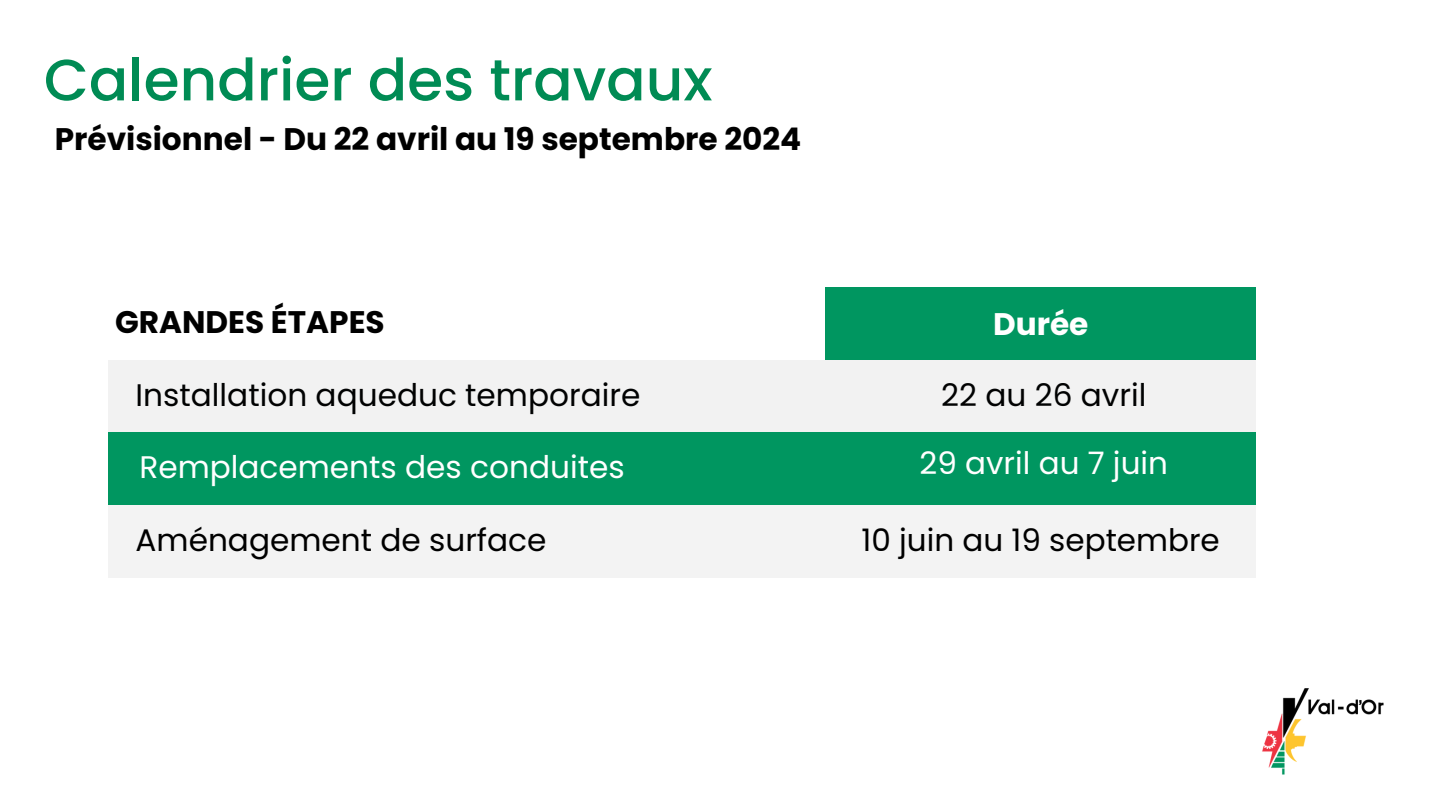
<style>
.page{position:relative;width:1440px;height:810px;background:#fff}
.page>*{position:absolute;margin:0;border:0;box-sizing:border-box;transform-origin:0 0}
.t1{font:500 58.2px "Poppins";color:#008b54}
.t2{font:700 31.2px "Poppins";color:#000}
.t3{font:31.2px "Poppins";color:#010202}
.t4{font:31.2px "Poppins";color:#fff}
.t5{font:31.2px "Poppins";color:#000}
.t6{font:700 31.2px "Poppins";color:#fff}
.t7{font:31px "Poppins";color:#000}
.t8{font:31px "Poppins";color:#fff}
</style>
<div class="page">
<img style="left:1262px;top:688px;width:122px;height:87px">
<div style="left:825px;top:287px;width:431px;height:73px;background:#009660"></div>
<div style="left:109px;top:360px;width:1147px;height:72px;background:#f2f2f2"></div>
<div style="left:109px;top:432px;width:1147px;height:73px;background:#009660"></div>
<div style="left:109px;top:505px;width:1147px;height:72px;background:#f3f3f3"></div>
<h3 class="t1" style="left:44px;top:39px;width:670px">Calendrier des travaux</h3>
<p class="t2" style="left:55px;top:117px;width:748px">Prévisionnel - Du 22 avril au 19 septembre 2024</p>
<h2 class="t2" style="left:115px;top:300px;width:271px">GRANDES ÉTAPES</h2>
<h3 class="t3" style="left:136px;top:374px;width:506px">Installation aqueduc temporaire</h3>
<p class="t4" style="left:139px;top:446px;width:487px">Remplacements des conduites</p>
<p class="t5" style="left:136px;top:519px;width:412px">Aménagement de surface</p>
<p class="t6" style="left:993px;top:302px;width:97px">Durée</p>
<p class="t3" style="left:941px;top:374px;width:207px">22 au 26 avril</p>
<p class="t8" style="left:920px;top:442px;width:250px">29 avril au 7 juin</p>
<p class="t7" style="left:862px;top:519px;width:360px">10 juin au 19 septembre</p>
</div>
